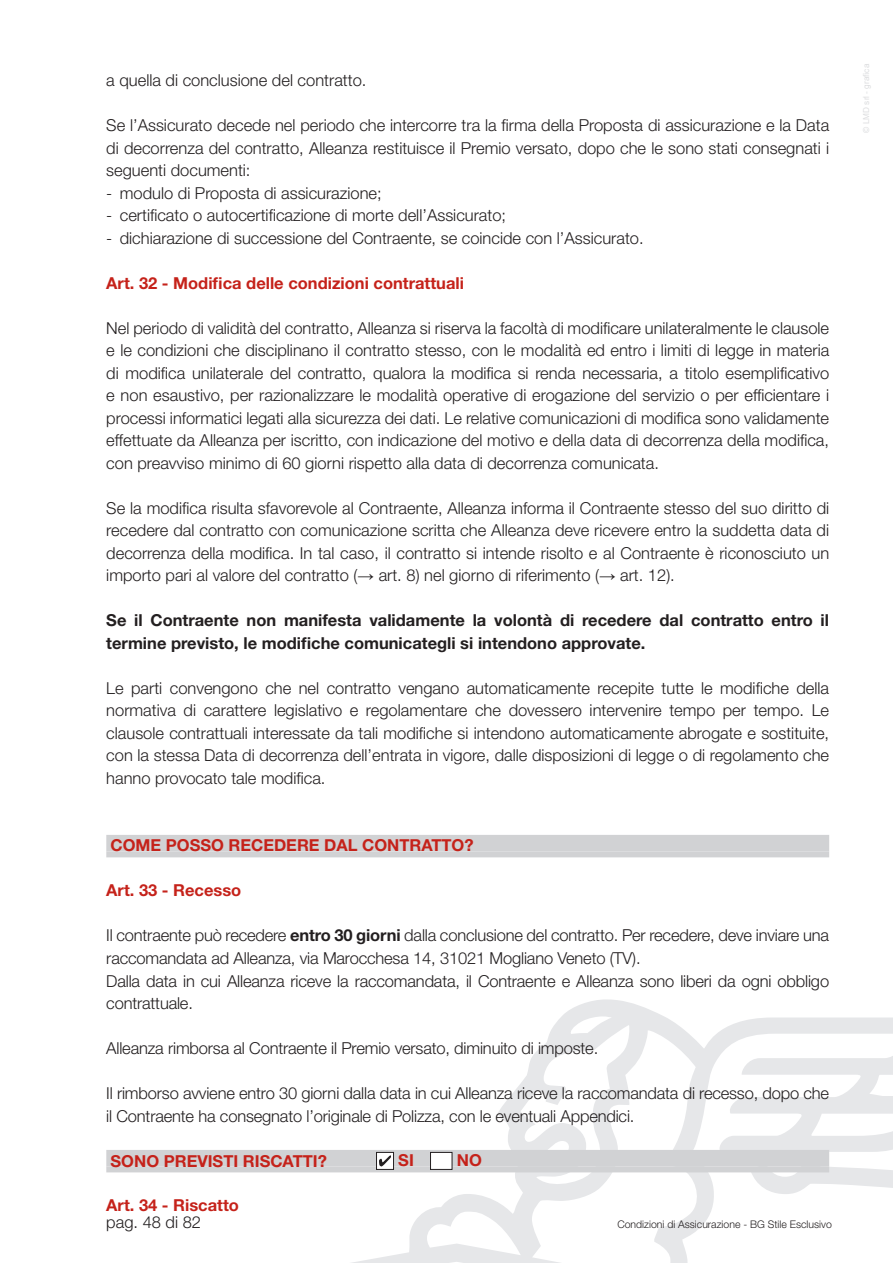
<style>
.page{position:relative;width:893px;height:1263px;background:#fff}
.page>*{position:absolute;margin:0;border:0;box-sizing:border-box;transform-origin:0 0}
.t1{font:300 16.5px/22.5px "Helvetica Neue LT Std";letter-spacing:-.01em;color:#231f20;text-align:justify}
.t2{font:700 16.5px/22.5px "Helvetica Neue LT Std";color:#231f20}
.t3{font:700 16.5px "Helvetica Neue LT Std";color:#c5221a}
.t4{font:300 10.5px "Helvetica Neue LT Std";color:#231f20}
.t5{font:8.25px "Arial";color:#dcdddf}
.s1{font-family:"Arial";font-weight:400}
.s2{font-weight:700}
</style>
<div class="page">
<svg style="left:344px;top:999px;width:549px;height:264px"></svg>
<div style="left:106px;top:835px;width:723px;height:16px;background:#d1d2d4"></div>
<div style="left:106px;top:851px;width:723px;height:6px;background:#d1d2d4"></div>
<div style="left:106px;top:1150px;width:723px;height:16px;background:#d1d2d4"></div>
<div style="left:106px;top:1166px;width:723px;height:6px;background:#d1d2d4"></div>
<div style="left:376px;top:1152px;width:17px;height:17px;background:#fff"></div>
<div style="left:376px;top:1152px;width:18px;height:17px;border:1px solid #231f20"></div>
<svg style="left:379px;top:1155px;width:12px;height:11px"></svg>
<div style="left:430px;top:1152px;width:22px;height:17px;background:#fff"></div>
<div style="left:430px;top:1152px;width:22px;height:17px;border:1px solid #231f20"></div>
<p class="t1" style="left:106px;top:69px;width:262px">a quella di conclusione del contratto.</p>
<p class="t1" style="left:106px;top:114px;width:724px">Se l’Assicurato decede nel periodo che intercorre tra la firma della Proposta di assicurazione e la Data di decorrenza del contratto, Alleanza restituisce il Premio versato, dopo che le sono stati consegnati i seguenti documenti:</p>
<p class="t1" style="left:106px;top:181px;width:277px">- modulo di Proposta di assicurazione;</p>
<p class="t1" style="left:106px;top:204px;width:401px">- certificato o autocertificazione di morte dell’Assicurato;</p>
<p class="t1" style="left:106px;top:226px;width:539px">- dichiarazione di successione del Contraente, se coincide con l’Assicurato.</p>
<p class="t3" style="left:106px;top:273px;width:359px">Art. 32 - Modifica delle condizioni contrattuali</p>
<p class="t1" style="left:106px;top:316px;width:724px">Nel periodo di validità del contratto, Alleanza si riserva la facoltà di modificare unilateralmente le clausole e le condizioni che disciplinano il contratto stesso, con le modalità ed entro i limiti di legge in materia di modifica unilaterale del contratto, qualora la modifica si renda necessaria, a titolo esemplificativo e non esaustivo, per razionalizzare le modalità operative di erogazione del servizio o per efficientare i processi informatici legati alla sicurezza dei dati. Le relative comunicazioni di modifica sono validamente effettuate da Alleanza per iscritto, con indicazione del motivo e della data di decorrenza della modifica, con preavviso minimo di 60 giorni rispetto alla data di decorrenza comunicata.</p>
<p class="t1" style="left:106px;top:496px;width:724px">Se la modifica risulta sfavorevole al Contraente, Alleanza informa il Contraente stesso del suo diritto di recedere dal contratto con comunicazione scritta che Alleanza deve ricevere entro la suddetta data di decorrenza della modifica. In tal caso, il contratto si intende risolto e al Contraente è riconosciuto un importo pari al valore del contratto (<span class="s1">→</span> art. 8) nel giorno di riferimento (<span class="s1">→</span> art. 12).</p>
<p class="t2" style="left:106px;top:609px;width:724px">Se il Contraente non manifesta validamente la volontà di recedere dal contratto entro il termine previsto, le modifiche comunicategli si intendono approvate.</p>
<p class="t1" style="left:106px;top:676px;width:724px">Le parti convengono che nel contratto vengano automaticamente recepite tutte le modifiche della normativa di carattere legislativo e regolamentare che dovessero intervenire tempo per tempo. Le clausole contrattuali interessate da tali modifiche si intendono automaticamente abrogate e sostituite, con la stessa Data di decorrenza dell’entrata in vigore, dalle disposizioni di legge o di regolamento che hanno provocato tale modifica.</p>
<p class="t3" style="left:111px;top:835px;width:365px">COME POSSO RECEDERE DAL CONTRATTO?</p>
<p class="t3" style="left:106px;top:880px;width:137px">Art. 33 - Recesso</p>
<p class="t1" style="left:106px;top:924px;width:724px;text-align:left">Il contraente può recedere <span class="s2">entro 30 giorni</span> dalla conclusione del contratto. Per recedere, deve inviare una raccomandata ad Alleanza, via Marocchesa 14, 31021 Mogliano Veneto (TV).<br>Dalla data in cui Alleanza riceve la raccomandata, il Contraente e Alleanza sono liberi da ogni obbligo contrattuale.</p>
<p class="t1" style="left:106px;top:1036px;width:493px">Alleanza rimborsa al Contraente il Premio versato, diminuito di imposte.</p>
<p class="t1" style="left:106px;top:1081px;width:724px">Il rimborso avviene entro 30 giorni dalla data in cui Alleanza riceve la raccomandata di recesso, dopo che il Contraente ha consegnato l’originale di Polizza, con le eventuali Appendici.</p>
<p class="t3" style="left:111px;top:1150px;width:218px">SONO PREVISTI RISCATTI?</p>
<p class="t3" style="left:398px;top:1150px;width:17px">SI</p>
<p class="t3" style="left:457px;top:1150px;width:27px">NO</p>
<p class="t3" style="left:106px;top:1195px;width:134px">Art. 34 - Riscatto</p>
<p class="t1" style="left:106px;top:1210px;width:96px">pag. 48 di 82</p>
<p class="t4" style="left:617px;top:1218px;width:216px">Condizioni di Assicurazione - BG Stile Esclusivo</p>
<p class="t5" style="left:861px;top:133px;width:70px;rotate:-90deg">© LMD srl - grafica</p>
</div>
